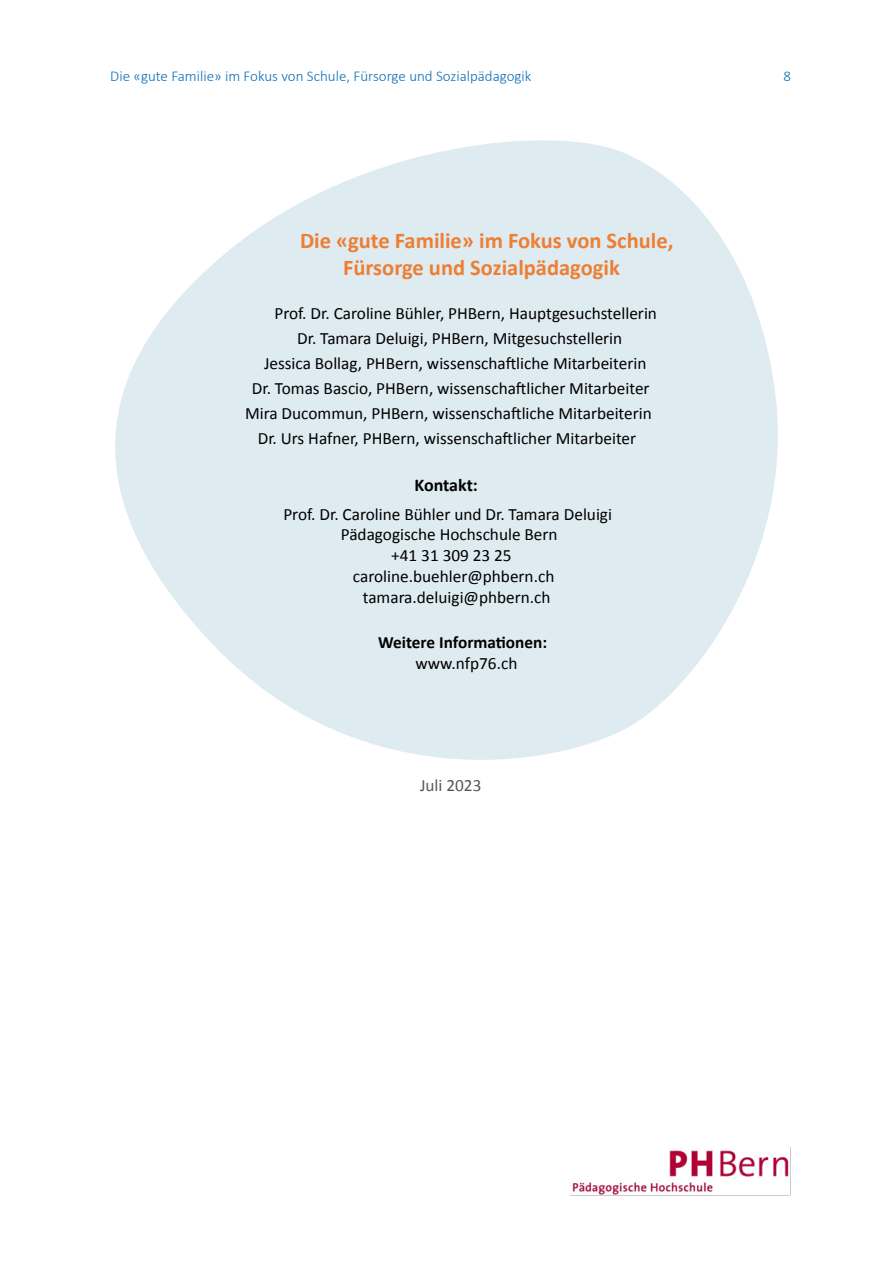
<style>
.page{position:relative;width:893px;height:1263px;background:#fff}
.page>*{position:absolute;margin:0;border:0;box-sizing:border-box;transform-origin:0 0}
.t1{font:700 22.5px/27px "Calibri";color:#ee7e34;text-align:center}
.t2{font:700 18px "Calibri";letter-spacing:-.01em;color:#000}
.t3{font:17.25px "Calibri";color:#000}
.t4{font:700 17.25px "Calibri";color:#000}
.t5{font:17.25px "Calibri";color:#575756}
.t6{font:300 15px "Calibri";color:#0e6eb6}
</style>
<div class="page">
<svg style="left:115px;top:140px;width:663px;height:620px;fill:#deebf0"></svg>
<img style="left:571px;top:1147px;width:220px;height:49px">
<p class="t6" style="left:110px;top:67px;width:423px">Die «gute Familie» im Fokus von Schule, Fürsorge und Sozialpädagogik</p>
<p class="t6" style="left:783px;top:67px;width:9px">8</p>
<h1 class="t1" style="left:300px;top:227px;width:375px">Die «gute Familie» im Fokus von Schule,<br>Fürsorge und Sozialpädagogik</h1>
<p class="t3" style="left:274px;top:303px;width:384px">Prof. Dr. Caroline Bühler, PHBern, Hauptgesuchstellerin</p>
<p class="t3" style="left:297px;top:328px;width:327px">Dr. Tamara Deluigi, PHBern, Mitgesuchstellerin</p>
<p class="t3" style="left:264px;top:352px;width:384px">Jessica Bollag, PHBern, wissenschaftliche Mitarbeiterin</p>
<p class="t3" style="left:252px;top:377px;width:399px">Dr. Tomas Bascio, PHBern, wissenschaftlicher Mitarbeiter</p>
<p class="t3" style="left:245px;top:402px;width:408px">Mira Ducommun, PHBern, wissenschaftliche Mitarbeiterin</p>
<p class="t3" style="left:258px;top:427px;width:380px">Dr. Urs Hafner, PHBern, wissenschaftlicher Mitarbeiter</p>
<p class="t2" style="left:414px;top:473px;width:65px">Kontakt:</p>
<p class="t3" style="left:283px;top:503px;width:330px">Prof. Dr. Caroline Bühler und Dr. Tamara Deluigi</p>
<p class="t3" style="left:341px;top:524px;width:218px">Pädagogische Hochschule Bern</p>
<p class="t3" style="left:391px;top:544px;width:122px">+41 31 309 23 25</p>
<p class="t3" style="left:353px;top:565px;width:203px">caroline.buehler@phbern.ch</p>
<p class="t3" style="left:363px;top:586px;width:189px">tamara.deluigi@phbern.ch</p>
<p class="t4" style="left:378px;top:631px;width:171px">Weitere Informationen:</p>
<p class="t3" style="left:415px;top:652px;width:103px">www.nfp76.ch</p>
<p class="t5" style="left:420px;top:775px;width:63px">Juli 2023</p>
</div>
